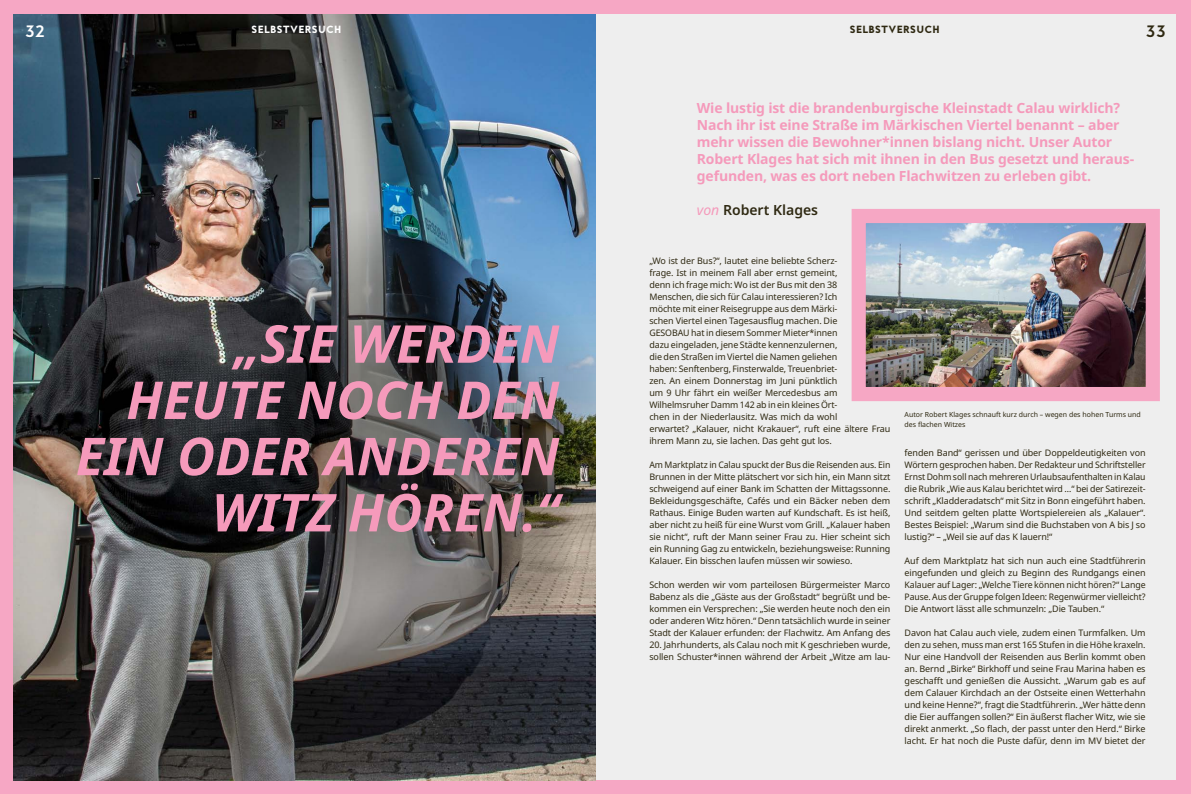
<style>
.page{position:relative;width:1191px;height:794px;background:#f6a7c4}
.page>*{position:absolute;margin:0;border:0;box-sizing:border-box;transform-origin:0 0}
.h1_Selbstversuch{font:italic 700 52.2px/56.2px "Noto Sans";color:#f59abb;text-align:right}
.t1{font:700 15px "MB Empire";color:#fff}
.t2{font:700 15px "MB Empire";color:#2f2912}
.t3{font:700 14px/17px "Noto Sans";letter-spacing:-.01em;color:#f59abb}
.t4{font:600 14px "Noto Sans";color:#2f2912}
.t5{font:800 9.5px "MB Empire";letter-spacing:.02em;color:#fff}
.t6{font:800 9.5px "MB Empire";letter-spacing:.02em;color:#2f2912}
.t7{font:9px/12px "Noto Sans";letter-spacing:-.01em;color:#2f2912;text-align:justify}
.t8{font:7px/10px "Noto Sans";color:#2f2912}
.s1{font-weight:400;font-style:italic;color:#f59abb}
</style>
<div class="page">
<div style="left:13px;top:14px;width:1163px;height:766px;background:#eee"></div>
<img style="left:13px;top:14px;width:582px;height:766px">
<img style="left:866px;top:224px;width:278px;height:162px">
<div style="left:851px;top:209px;width:308px;height:192px;border:14px solid #f6a7c4"></div>
<img style="left:379px;top:269px;width:216px;height:228px;border-radius:50%">
<svg style="left:32px;top:407px;width:106px;height:113px"></svg>
<svg style="left:243px;top:209px;width:255px;height:386px"></svg>
<img style="left:463px;top:367px;width:99px;height:138px;border-radius:50%">
<svg style="left:469px;top:428px;width:105px;height:220px"></svg>
<h2 class="t1" style="left:25px;top:22px;width:22px">32</h2>
<p class="t5" style="left:251px;top:23px;width:92px">SELBSTVERSUCH</p>
<p class="t6" style="left:849px;top:23px;width:92px">SELBSTVERSUCH</p>
<h2 class="t2" style="left:1145px;top:22px;width:22px">33</h2>
<h1 class="h1_Selbstversuch" style="left:76px;top:317px;width:485px">„SIE WERDEN<br>HEUTE NOCH DEN<br>EIN ODER ANDEREN<br>WITZ HÖREN.“</h1>
<p class="t3" style="left:697px;top:100px;width:438px">Wie lustig ist die brandenburgische Kleinstadt Calau wirklich?<br>Nach ihr ist eine Straße im Märkischen Viertel benannt – aber mehr wissen die Bewohner*innen bislang nicht. Unser Autor Robert Klages hat sich mit ihnen in den Bus gesetzt und heraus&shy;gefunden, was es dort neben Flachwitzen zu erleben gibt.</p>
<p class="t4" style="left:697px;top:200px;width:123px"><span class="s1">von</span> Robert Klages</p>
<p class="t7" style="left:649px;top:255px;width:242px;text-align:left">„Wo ist der Bus?“, lautet eine beliebte Scherz-<br>frage. Ist in meinem Fall aber ernst gemeint,<br>denn ich frage mich: Wo ist der Bus mit den 38<br>Menschen, die sich für Calau interessieren? Ich<br>möchte mit einer Reisegruppe aus dem Märki-<br>schen Viertel einen Tagesausflug machen. Die<br>GESOBAU hat in diesem Sommer Mieter*innen<br>dazu eingeladen, jene Städte kennenzulernen,<br>die den Straßen im Viertel die Namen geliehen<br>haben: Senftenberg, Finsterwalde, Treuenbriet-<br>zen. An einem Donnerstag im Juni pünktlich<br>um 9 Uhr fährt ein weißer Mercedesbus am Wilhelmsruher Damm 142 ab in ein kleines Ört-<br>chen in der Niederlausitz. Was mich da wohl<br>erwartet? „Kalauer, nicht Krakauer“, ruft eine ältere Frau ihrem Mann zu, sie lachen. Das geht gut los.</p>
<p class="t7" style="left:649px;top:459px;width:242px">Am Marktplatz in Calau spuckt der Bus die Reisenden aus. Ein Brunnen in der Mitte plätschert vor sich hin, ein Mann sitzt schweigend auf einer Bank im Schatten der Mittagssonne.<br>Bekleidungsgeschäfte, Cafés und ein Bäcker neben dem Rathaus. Einige Buden warten auf Kundschaft. Es ist heiß, aber nicht zu heiß für eine Wurst vom Grill. „Kalauer haben sie nicht“, ruft der Mann seiner Frau zu. Hier scheint sich ein Running Gag zu entwickeln, beziehungsweise: Running Kalauer. Ein bisschen laufen müssen wir sowieso.</p>
<p class="t7" style="left:649px;top:579px;width:242px">Schon werden wir vom parteilosen Bürgermeister Marco Babenz als die „Gäste aus der Großstadt“ begrüßt und be&shy;kommen ein Versprechen: „Sie werden heute noch den ein oder anderen Witz hören.“ Denn tatsächlich wurde in seiner Stadt der Kalauer erfunden: der Flachwitz. Am Anfang des</p>
<p class="t7" style="left:649px;top:639px;width:242px">20. Jahrhunderts, als Calau noch mit K geschrieben wurde, sollen Schuster*innen während der Arbeit „Witze am lau-</p>
<p class="t8" style="left:904px;top:410px;width:238px">Autor Robert Klages schnauft kurz durch – wegen des hohen Turms und des flachen Witzes</p>
<p class="t7" style="left:904px;top:447px;width:242px">fenden Band“ gerissen und über Doppeldeutigkeiten von Wörtern gesprochen haben. Der Redakteur und Schriftsteller Ernst Dohm soll nach mehreren Urlaubsaufenthalten in Kalau die Rubrik „Wie aus Kalau berichtet wird …“ bei der Satirezeit&shy;schrift „Kladderadatsch“ mit Sitz in Bonn eingeführt haben.<br>Und seitdem gelten platte Wortspielereien als „Kalauer“.<br>Bestes Beispiel: „Warum sind die Buchstaben von A bis J so lustig?“ – „Weil sie auf das K lauern!“</p>
<p class="t7" style="left:904px;top:555px;width:242px">Auf dem Marktplatz hat sich nun auch eine Stadtführerin eingefunden und gleich zu Beginn des Rundgangs einen Kalauer auf Lager: „Welche Tiere können nicht hören?“ Lange Pause. Aus der Gruppe folgen Ideen: Regenwürmer vielleicht?<br>Die Antwort lässt alle schmunzeln: „Die Tauben.“</p>
<p class="t7" style="left:904px;top:627px;width:242px">Davon hat Calau auch viele, zudem einen Turmfalken. Um den zu sehen, muss man erst 165 Stufen in die Höhe kraxeln.<br>Nur eine Handvoll der Reisenden aus Berlin kommt oben an. Bernd „Birke“ Birkhoff und seine Frau Marina haben es geschafft und genießen die Aussicht. „Warum gab es auf dem Calauer Kirchdach an der Ostseite einen Wetterhahn und keine Henne?“, fragt die Stadtführerin. „Wer hätte denn die Eier auffangen sollen?“ Ein äußerst flacher Witz, wie sie direkt anmerkt. „So flach, der passt unter den Herd.“ Birke lacht. Er hat noch die Puste dafür, denn im MV bietet der</p>
</div>
